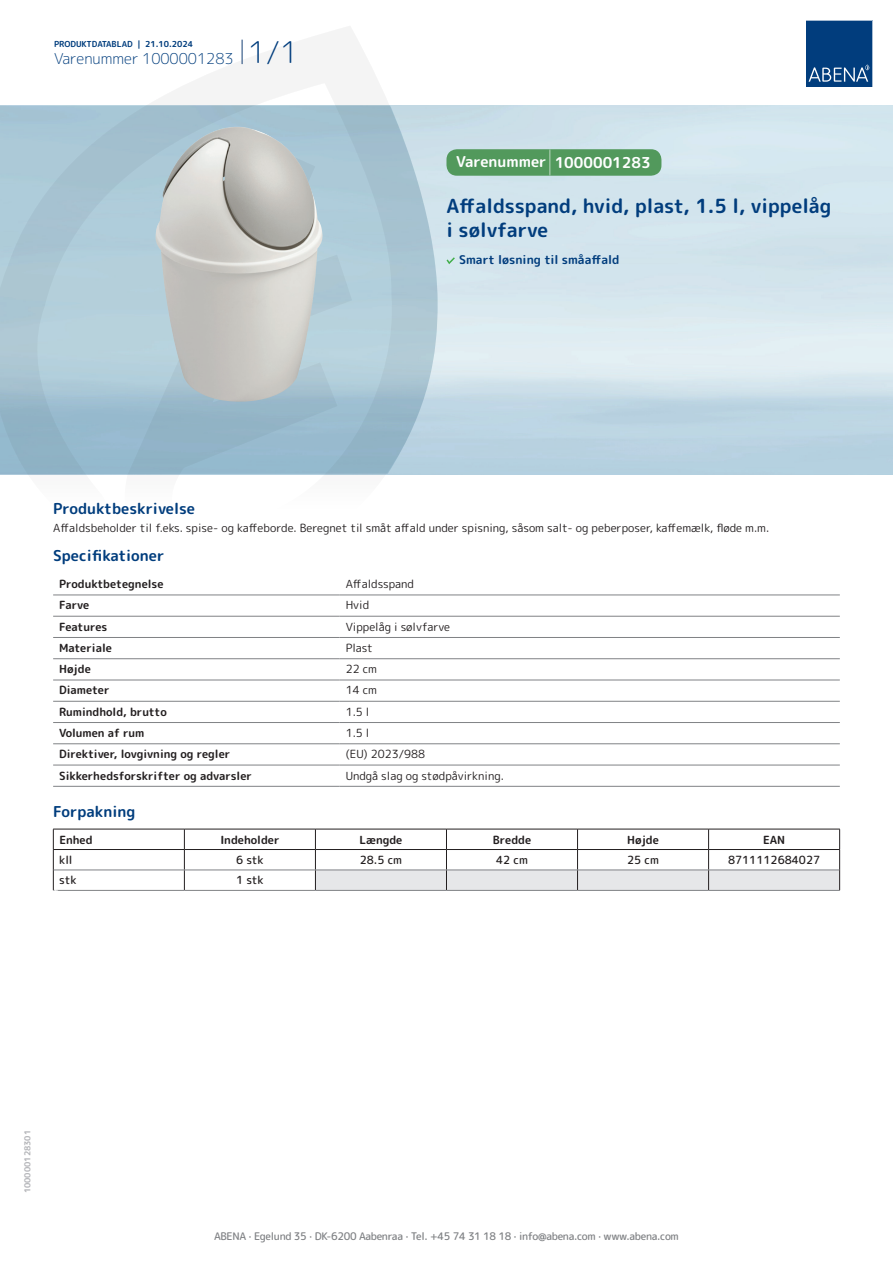
<style>
.page{position:relative;width:893px;height:1263px;background:#fff}
.page>*{position:absolute;margin:0;border:0;box-sizing:border-box;transform-origin:0 0}
.t1{font:700 19.5px/24px "Rounded Mplus 1 c";color:#013d7d}
.t2{font:700 15px "Rounded Mplus 1 c";color:#013d7d}
.t3{font:300 15px "Rounded Mplus 1 c";color:#013d7d}
.t4{font:700 15px "Rounded Mplus 1 c";color:#fff}
.t5{font:700 12px "Rounded Mplus 1 c";color:#013d7d}
.t6{font:11.25px "Rounded Mplus 1 c";color:#231f20}
.t7{font:700 11.25px "Rounded Mplus 1 c";color:#231f20}
.t8{font:500 11.25px "Rounded Mplus 1 c";color:#231f20}
.t9{font:500 10.5px "Rounded Mplus 1 c";letter-spacing:-.03em;color:#808285}
.t10{font:700 10.5px "Rounded Mplus 1 c";color:#fff}
.t11{font:700 8.25px "Rounded Mplus 1 c";color:#013d7d}
.t12{font:700 8.25px "Rounded Mplus 1 c";color:#b2b3b7}
.s1{font-size:30px}
.s2{font-size:25.5px}
</style>
<div class="page">
<svg style="left:0;top:26px;width:439px;height:569px"></svg>
<svg style="left:0;top:106px;width:438px;height:368px;background:#a7c4d3"></svg>
<svg style="left:242px;top:40px;width:1px;height:24px"></svg>
<svg style="left:806px;top:20px;width:67px;height:67px;background:#144b86"></svg>
<img style="left:155px;top:127px;width:168px;height:276px">
<hr style="left:53px;top:595px;width:287px;height:1px;background:#808285">
<hr style="left:340px;top:595px;width:500px;height:1px;background:#808285">
<hr style="left:53px;top:616px;width:287px;height:1px;background:#808285">
<hr style="left:340px;top:616px;width:500px;height:1px;background:#808285">
<hr style="left:53px;top:637px;width:287px;height:1px;background:#808285">
<hr style="left:340px;top:637px;width:500px;height:1px;background:#808285">
<hr style="left:53px;top:658px;width:287px;height:1px;background:#808285">
<hr style="left:340px;top:658px;width:500px;height:1px;background:#808285">
<hr style="left:53px;top:680px;width:287px;height:1px;background:#808285">
<hr style="left:340px;top:680px;width:500px;height:1px;background:#808285">
<hr style="left:53px;top:701px;width:287px;height:1px;background:#808285">
<hr style="left:340px;top:701px;width:500px;height:1px;background:#808285">
<hr style="left:53px;top:722px;width:287px;height:1px;background:#808285">
<hr style="left:340px;top:722px;width:500px;height:1px;background:#808285">
<hr style="left:53px;top:743px;width:287px;height:1px;background:#808285">
<hr style="left:340px;top:743px;width:500px;height:1px;background:#808285">
<hr style="left:53px;top:765px;width:287px;height:1px;background:#808285">
<hr style="left:340px;top:765px;width:500px;height:1px;background:#808285">
<hr style="left:53px;top:786px;width:287px;height:1px;background:#808285">
<hr style="left:340px;top:786px;width:500px;height:1px;background:#808285">
<hr style="left:53px;top:829px;width:131px;height:1px;background:#231f20">
<hr style="left:184px;top:829px;width:131px;height:1px;background:#231f20">
<hr style="left:53px;top:849px;width:131px;height:1px;background:#231f20">
<hr style="left:184px;top:849px;width:131px;height:1px;background:#231f20">
<svg style="left:53px;top:829px;width:1px;height:61px"></svg>
<svg style="left:184px;top:829px;width:1px;height:61px"></svg>
<svg style="left:315px;top:829px;width:525px;height:61px"></svg>
<hr style="left:54px;top:870px;width:130px;height:1px;background:#808285">
<hr style="left:184px;top:870px;width:131px;height:1px;background:#808285">
<hr style="left:315px;top:870px;width:131px;height:1px;background:#808285">
<hr style="left:446px;top:870px;width:131px;height:1px;background:#808285">
<hr style="left:577px;top:870px;width:132px;height:1px;background:#808285">
<hr style="left:709px;top:870px;width:130px;height:1px;background:#808285">
<hr style="left:53px;top:890px;width:131px;height:1px;background:#808285">
<hr style="left:184px;top:890px;width:131px;height:1px;background:#808285">
<hr style="left:315px;top:890px;width:131px;height:1px;background:#808285">
<hr style="left:446px;top:890px;width:131px;height:1px;background:#808285">
<hr style="left:577px;top:890px;width:132px;height:1px;background:#808285">
<hr style="left:709px;top:890px;width:131px;height:1px;background:#808285">
<svg style="left:446px;top:257px;width:9px;height:7px"></svg>
<div style="left:446px;top:149px;width:215px;height:27px;background:#52995c;border-radius:10px"></div>
<p class="t11" style="left:54px;top:38px;width:141px">PRODUKTDATABLAD | 21.10.2024</p>
<h2 class="t3" style="left:54px;top:48px;width:246px">Varenummer 1000001283 <span class="s1">1/1</span></h2>
<h2 class="t4" style="left:456px;top:152px;width:196px">Varenummer <span class="s2">|</span> 1000001283</h2>
<h1 class="t1" style="left:446px;top:194px;width:386px">Affaldsspand, hvid, plast, 1.5 l, vippelåg i sølvfarve</h1>
<p class="t5" style="left:459px;top:251px;width:162px">Smart løsning til småaffald</p>
<h2 class="t2" style="left:53px;top:498px;width:143px">Produktbeskrivelse</h2>
<p class="t6" style="left:53px;top:520px;width:718px">Affaldsbeholder til f.eks. spise- og kaffeborde. Beregnet til småt affald under spisning, såsom salt- og peberposer, kaffemælk, fløde m.m.</p>
<h2 class="t2" style="left:53px;top:545px;width:113px">Specifikationer</h2>
<p class="t7" style="left:59px;top:576px;width:106px">Produktbetegnelse</p>
<p class="t6" style="left:346px;top:576px;width:70px">Affaldsspand</p>
<p class="t7" style="left:59px;top:597px;width:32px">Farve</p>
<p class="t6" style="left:346px;top:597px;width:25px">Hvid</p>
<p class="t7" style="left:59px;top:618px;width:50px">Features</p>
<p class="t6" style="left:346px;top:618px;width:106px">Vippelåg i sølvfarve</p>
<p class="t7" style="left:59px;top:640px;width:54px">Materiale</p>
<p class="t6" style="left:346px;top:640px;width:29px">Plast</p>
<p class="t7" style="left:59px;top:661px;width:33px">Højde</p>
<p class="t6" style="left:346px;top:661px;width:33px">22 cm</p>
<p class="t7" style="left:59px;top:682px;width:52px">Diameter</p>
<p class="t6" style="left:346px;top:682px;width:33px">14 cm</p>
<p class="t7" style="left:59px;top:704px;width:109px">Rumindhold, brutto</p>
<p class="t6" style="left:346px;top:704px;width:25px">1.5 l</p>
<p class="t7" style="left:59px;top:725px;width:87px">Volumen af rum</p>
<p class="t6" style="left:346px;top:725px;width:25px">1.5 l</p>
<p class="t7" style="left:59px;top:746px;width:173px">Direktiver, lovgivning og regler</p>
<p class="t6" style="left:346px;top:746px;width:81px">(EU) 2023/988</p>
<p class="t7" style="left:59px;top:767px;width:194px">Sikkerhedsforskrifter og advarsler</p>
<p class="t6" style="left:346px;top:767px;width:160px">Undgå slag og stødpåvirkning.</p>
<h2 class="t2" style="left:53px;top:800px;width:84px">Forpakning</h2>
<p class="t7" style="left:59px;top:831px;width:35px">Enhed</p>
<p class="t7" style="left:220px;top:831px;width:61px">Indeholder</p>
<p class="t7" style="left:359px;top:831px;width:44px">Længde</p>
<p class="t7" style="left:493px;top:831px;width:40px">Bredde</p>
<p class="t7" style="left:627px;top:831px;width:33px">Højde</p>
<p class="t7" style="left:763px;top:831px;width:24px">EAN</p>
<p class="t8" style="left:59px;top:852px;width:15px">kll</p>
<p class="t8" style="left:236px;top:852px;width:29px">6 stk</p>
<p class="t8" style="left:360px;top:852px;width:44px">28.5 cm</p>
<p class="t8" style="left:496px;top:852px;width:33px">42 cm</p>
<p class="t8" style="left:627px;top:852px;width:33px">25 cm</p>
<p class="t8" style="left:728px;top:852px;width:94px">8711112684027</p>
<p class="t8" style="left:59px;top:872px;width:19px">stk</p>
<p class="t8" style="left:236px;top:872px;width:29px">1 stk</p>
<p class="t10" style="left:53px;top:886px;width:7px">*</p>
<p class="t12" style="left:22px;top:1193px;width:65px;rotate:-90deg">100000128301</p>
<p class="t9" style="left:214px;top:1229px;width:466px">ABENA · Egelund 35 · DK-6200 Aabenraa · Tel. +45 74 31 18 18 · info@abena.com · www.abena.com</p>
</div>
